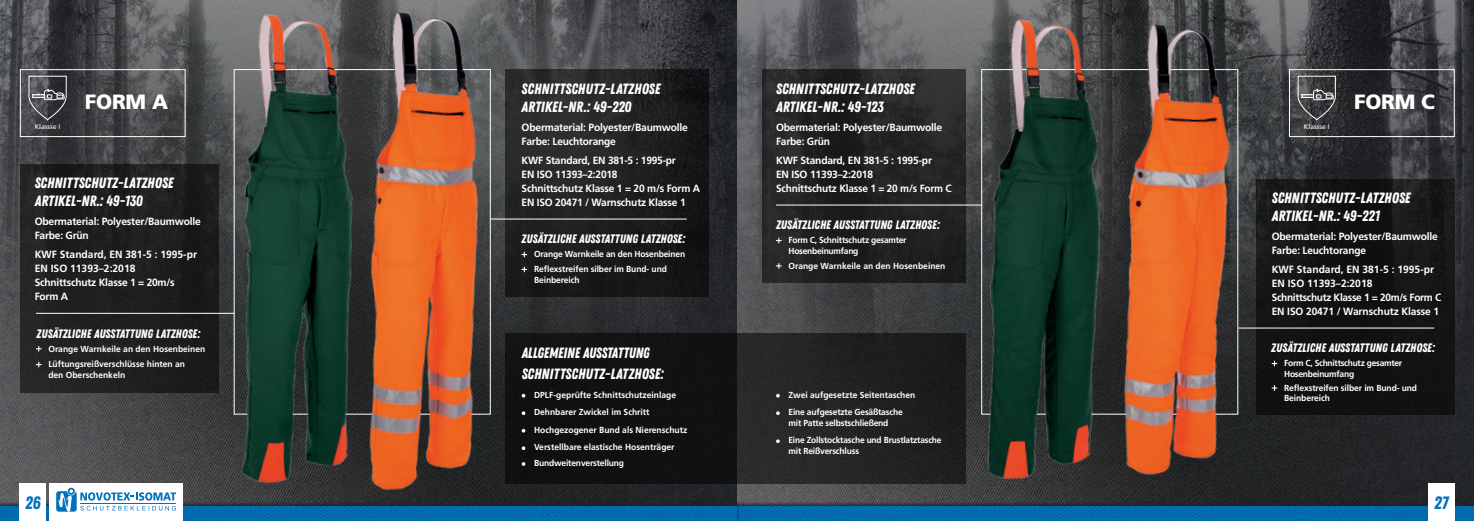
<style>
.page{position:relative;width:1474px;height:521px;background:#fff}
.page>*{position:absolute;margin:0;border:0;box-sizing:border-box;transform-origin:0 0}
.t1{font:900 20.65px "Frutiger";letter-spacing:-.01em;color:#fff}
.t2{font:17.85px "Zing Rust Demo Base";color:#0072bc}
.t3{font:14.88px/17.8px "Zing Rust Demo Base";color:#fff}
.t4{font:14.88px/20.6px "Zing Rust Demo Base";color:#fff;scale:.96 1}
.t5{font:12.25px "Zing Rust Demo Base";color:#fff}
.t6{font:700 10.5px/14px "Frutiger";letter-spacing:-.02em;color:#fff}
.t7{font:700 10.5px/14px "Frutiger";color:#fff}
.t8{font:700 8.75px/17.5px "Frutiger";letter-spacing:-.01em;color:#fff}
.t9{font:700 8.75px/10.5px "Frutiger";letter-spacing:-.03em;color:#fff}
.t10{font:6.74px "Frutiger";color:#fff}
</style>
<div class="page">
<img style="left:0;top:0;width:1473px;height:501px">
<div style="left:734px;top:501px;width:739px;height:20px;background:#231f20;opacity:.75"></div>
<img style="left:739px;top:506px;width:734px;height:15px">
<div style="left:0;top:501px;width:739px;height:20px;background:#231f20;opacity:.75"></div>
<div style="left:0;top:506px;width:737px;height:15px;background:#006baf"></div>
<div style="left:1427px;top:484px;width:26px;height:37px;background:#fff"></div>
<svg style="left:505px;top:69px;width:204px;height:228px;fill:#1f1f20"></svg>
<img style="left:211px;top:9px;width:144px;height:477px">
<img style="left:355px;top:9px;width:147px;height:482px">
<div style="left:20px;top:484px;width:26px;height:37px;background:#fff"></div>
<div style="left:49px;top:484px;width:134px;height:37px;background:#fff"></div>
<svg style="left:56px;top:489px;width:120px;height:23px"></svg>
<img style="left:965px;top:15px;width:164px;height:474px">
<img style="left:1094px;top:18px;width:167px;height:463px">
<svg style="left:505px;top:333px;width:460px;height:151px;fill:#161618"></svg>
<svg style="left:521px;top:394px;width:4px;height:3px"></svg>
<svg style="left:521px;top:411px;width:4px;height:4px"></svg>
<svg style="left:521px;top:429px;width:4px;height:3px"></svg>
<svg style="left:521px;top:446px;width:4px;height:4px"></svg>
<svg style="left:521px;top:462px;width:4px;height:4px"></svg>
<svg style="left:776px;top:411px;width:3px;height:4px"></svg>
<svg style="left:776px;top:439px;width:3px;height:4px"></svg>
<div style="left:762px;top:69px;width:203px;height:214px;background:#231f20"></div>
<div style="left:20px;top:164px;width:198px;height:229px;background:#231f20"></div>
<hr style="left:776px;top:205px;width:206px;height:1px;background:#fff">
<hr style="left:36px;top:313px;width:198px;height:1px;background:#fff">
<div style="left:1256px;top:179px;width:198px;height:235px;background:#131314"></div>
<svg style="left:1271px;top:361px;width:6px;height:5px"></svg>
<svg style="left:1271px;top:385px;width:6px;height:6px"></svg>
<div style="left:1288px;top:69px;width:166px;height:68px;border:1px solid #fff"></div>
<div style="left:20px;top:69px;width:166px;height:68px;border:1px solid #fff"></div>
<svg style="left:1297px;top:76px;width:38px;height:46px"></svg>
<svg style="left:29px;top:76px;width:38px;height:46px"></svg>
<hr style="left:1238px;top:328px;width:196px;height:1px;background:#fff">
<hr style="left:491px;top:219px;width:195px;height:1px;background:#fff">
<svg style="left:36px;top:346px;width:5px;height:5px"></svg>
<svg style="left:36px;top:362px;width:5px;height:5px"></svg>
<svg style="left:521px;top:252px;width:6px;height:5px"></svg>
<svg style="left:521px;top:267px;width:6px;height:5px"></svg>
<svg style="left:776px;top:238px;width:5px;height:5px"></svg>
<svg style="left:776px;top:263px;width:5px;height:6px"></svg>
<h3 class="t3" style="left:521px;top:80px;width:140px">SCHNITTSCHUTZ-LATZHOSE<br>ARTIKEL-NR.: 49-220</h3>
<p class="t6" style="left:521px;top:120px;width:168px">Obermaterial: Polyester/Baumwolle<br>Farbe: Leuchtorange</p>
<p class="t6" style="left:521px;top:154px;width:180px">KWF Standard, EN 381-5 : 1995-pr<br>EN ISO 11393–2:2018<br>Schnittschutz Klasse 1 = 20 m/s Form A<br>EN ISO 20471 / Warnschutz Klasse 1</p>
<h3 class="t3" style="left:776px;top:80px;width:140px">SCHNITTSCHUTZ-LATZHOSE<br>ARTIKEL-NR.: 49-123</h3>
<p class="t6" style="left:776px;top:120px;width:168px">Obermaterial: Polyester/Baumwolle<br>Farbe: Grün</p>
<p class="t6" style="left:776px;top:154px;width:177px">KWF Standard, EN 381-5 : 1995-pr<br>EN ISO 11393–2:2018<br>Schnittschutz Klasse 1 = 20 m/s Form C</p>
<h1 class="t1" style="left:85px;top:89px;width:85px">FORM A</h1>
<h1 class="t1" style="left:1353px;top:89px;width:82px">FORM C</h1>
<p class="t10" style="left:35px;top:122px;width:27px">Klassse I</p>
<p class="t10" style="left:1303px;top:122px;width:27px">Klassse I</p>
<h3 class="t3" style="left:35px;top:174px;width:140px">SCHNITTSCHUTZ-LATZHOSE<br>ARTIKEL-NR.: 49-130</h3>
<p class="t6" style="left:35px;top:215px;width:168px">Obermaterial: Polyester/Baumwolle<br>Farbe: Grün</p>
<p class="t7" style="left:35px;top:248px;width:164px">KWF Standard, EN 381-5 : 1995-pr<br>EN ISO 11393–2:2018<br>Schnittschutz Klasse 1 = 20m/s<br>Form A</p>
<h3 class="t3" style="left:1271px;top:189px;width:140px">SCHNITTSCHUTZ-LATZHOSE<br>ARTIKEL-NR.: 49-221</h3>
<p class="t6" style="left:1271px;top:229px;width:168px">Obermaterial: Polyester/Baumwolle<br>Farbe: Leuchtorange</p>
<p class="t6" style="left:1271px;top:263px;width:171px">KWF Standard, EN 381-5 : 1995-pr<br>EN ISO 11393–2:2018<br>Schnittschutz Klasse 1 = 20m/s Form C<br>EN ISO 20471 / Warnschutz Klasse 1</p>
<h3 class="t5" style="left:776px;top:218px;width:165px">ZUSÄTZLICHE AUSSTATTUNG LATZHOSE:</h3>
<h3 class="t5" style="left:521px;top:232px;width:165px">ZUSÄTZLICHE AUSSTATTUNG LATZHOSE:</h3>
<p class="t9" style="left:788px;top:235px;width:120px">Form C, Schnittschutz gesamter<br>Hosenbeinumfang</p>
<p class="t8" style="left:788px;top:257px;width:158px">Orange Warnkeile an den Hosenbeinen</p>
<p class="t8" style="left:534px;top:247px;width:153px;line-height:14.9px">Orange Warnkeile an den Hosenbeinen<br>Reflexstreifen silber im Bund- und</p>
<p class="t8" style="left:534px;top:271px;width:47px">Beinbereich</p>
<h3 class="t5" style="left:37px;top:326px;width:165px">ZUSÄTZLICHE AUSSTATTUNG LATZHOSE:</h3>
<p class="t8" style="left:48px;top:341px;width:158px;line-height:15.8px">Orange Warnkeile an den Hosenbeinen<br>Lüftungsreißverschlüsse hinten an</p>
<p class="t8" style="left:48px;top:366px;width:78px">den Oberschenkeln</p>
<h2 class="t2" style="left:25px;top:492px;width:17px">26</h2>
<h3 class="t4" style="left:521px;top:342px;width:149px">ALLGEMEINE AUSSTATTUNG<br>SCHNITTSCHUTZ-LATZHOSE:</h3>
<p class="t8" style="left:534px;top:386px;width:155px">DPLF-geprüfte Schnittschutzeinlage Dehnbarer Zwickel im Schritt Hochgezogener Bund als Nierenschutz Verstellbare elastische Hosenträger</p>
<p class="t8" style="left:534px;top:454px;width:91px">Bundweitenverstellung</p>
<p class="t8" style="left:788px;top:386px;width:128px">Zwei aufgesetzte Seitentaschen<br>Eine aufgesetzte Gesäßtasche</p>
<p class="t8" style="left:788px;top:414px;width:155px">mit Patte selbstschließend<br>Eine Zollstocktasche und Brustlatztasche</p>
<p class="t8" style="left:788px;top:442px;width:72px">mit Reißverschluss</p>
<h3 class="t5" style="left:1271px;top:341px;width:165px">ZUSÄTZLICHE AUSSTATTUNG LATZHOSE:</h3>
<p class="t9" style="left:1284px;top:358px;width:120px">Form C, Schnittschutz gesamter<br>Hosenbeinumfang</p>
<p class="t8" style="left:1284px;top:382px;width:134px;line-height:10.5px">Reflexstreifen silber im Bund- und<br>Beinbereich</p>
<h2 class="t2" style="left:1433px;top:492px;width:16px">27</h2>
</div>
